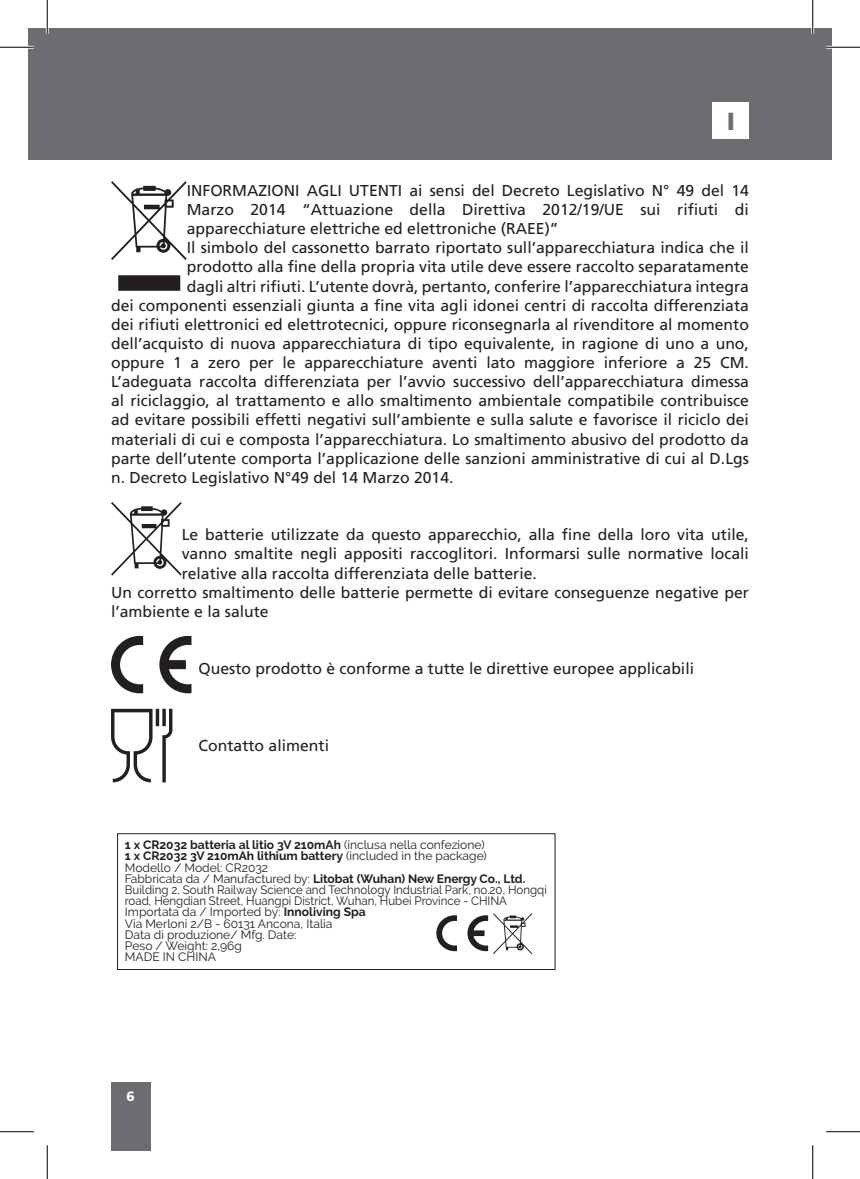
<style>
.page{position:relative;width:860px;height:1179px;background:#fff}
.page>*{position:absolute;margin:0;border:0;box-sizing:border-box;transform-origin:0 0}
.t1{font:900 24.75px "Frutiger LT Std";color:#6c6d70}
.t2{font:15.75px "Frutiger LT Std";color:#231f20}
.t3{font:900 13.5px "Frutiger LT Std";color:#fff}
.t4{font:12.15px/11.2px "Raleway";color:#231f20}
.s1{font-weight:700}
</style>
<div class="page">
<div style="left:813px;top:28px;width:19px;height:132px;background:#6c6d70"></div>
<div style="left:28px;top:28px;width:785px;height:132px;background:#6c6d70"></div>
<div style="left:111px;top:1082px;width:39px;height:69px;background:#6c6d70"></div>
<svg style="left:111px;top:181px;width:76px;height:110px"></svg>
<svg style="left:111px;top:502px;width:71px;height:73px"></svg>
<svg style="left:111px;top:636px;width:32px;height:57px"></svg>
<svg style="left:159px;top:636px;width:32px;height:57px"></svg>
<svg style="left:162px;top:709px;width:10px;height:73px"></svg>
<hr style="left:156px;top:709px;width:3px;height:17px;background:#231f20">
<svg style="left:111px;top:709px;width:42px;height:73px"></svg>
<svg style="left:436px;top:915px;width:21px;height:36px"></svg>
<svg style="left:467px;top:913px;width:65px;height:41px"></svg>
<div style="left:117px;top:833px;width:438px;height:137px;border:1px solid #231f20"></div>
<div style="left:713px;top:103px;width:36px;height:36px;background:#fff"></div>
<hr style="left:0;top:46px;width:34px;height:3px;background:#fff">
<hr style="left:826px;top:46px;width:34px;height:3px;background:#fff">
<hr style="left:46px;top:0;width:3px;height:34px;background:#fff">
<hr style="left:811px;top:0;width:3px;height:34px;background:#fff">
<hr style="left:0;top:47px;width:34px;height:1px;background:#000">
<hr style="left:826px;top:47px;width:34px;height:1px;background:#000">
<hr style="left:0;top:1131px;width:34px;height:1px;background:#000">
<hr style="left:826px;top:1131px;width:34px;height:1px;background:#000">
<hr style="left:47px;top:0;width:1px;height:34px;background:#000">
<hr style="left:47px;top:1145px;width:1px;height:34px;background:#000">
<hr style="left:812px;top:0;width:1px;height:34px;background:#000">
<hr style="left:812px;top:1145px;width:1px;height:34px;background:#000">
<h1 class="t1" style="left:727px;top:106px;width:10px">I</h1>
<p class="t2" style="left:187px;top:181px;width:564px">INFORMAZIONI AGLI UTENTI ai sensi del Decreto Legislativo N° 49 del 14</p>
<p class="t2" style="left:187px;top:200px;width:564px">Marzo 2014 “Attuazione della Direttiva 2012/19/UE sui rifiuti di</p>
<p class="t2" style="left:187px;top:219px;width:373px">apparecchiature elettriche ed elettroniche (RAEE)”</p>
<p class="t2" style="left:187px;top:239px;width:564px">Il simbolo del cassonetto barrato riportato sull’apparecchiatura indica che il</p>
<p class="t2" style="left:187px;top:258px;width:564px">prodotto alla fine della propria vita utile deve essere raccolto separatamente</p>
<p class="t2" style="left:187px;top:277px;width:564px">dagli altri rifiuti. L’utente dovrà, pertanto, conferire l’apparecchiatura integra</p>
<p class="t2" style="left:111px;top:296px;width:639px">dei componenti essenziali giunta a fine vita agli idonei centri di raccolta differenziata</p>
<p class="t2" style="left:111px;top:315px;width:639px">dei rifiuti elettronici ed elettrotecnici, oppure riconsegnarla al rivenditore al momento</p>
<p class="t2" style="left:111px;top:334px;width:639px">dell’acquisto di nuova apparecchiatura di tipo equivalente, in ragione di uno a uno,</p>
<p class="t2" style="left:111px;top:353px;width:639px">oppure 1 a zero per le apparecchiature aventi lato maggiore inferiore a 25 CM.</p>
<p class="t2" style="left:111px;top:372px;width:639px">L’adeguata raccolta differenziata per l’avvio successivo dell’apparecchiatura dimessa</p>
<p class="t2" style="left:111px;top:392px;width:639px">al riciclaggio, al trattamento e allo smaltimento ambientale compatibile contribuisce</p>
<p class="t2" style="left:111px;top:411px;width:639px">ad evitare possibili effetti negativi sull’ambiente e sulla salute e favorisce il riciclo dei</p>
<p class="t2" style="left:111px;top:430px;width:639px">materiali di cui e composta l’apparecchiatura. Lo smaltimento abusivo del prodotto da</p>
<p class="t2" style="left:111px;top:449px;width:639px">parte dell’utente comporta l’applicazione delle sanzioni amministrative di cui al D.Lgs</p>
<p class="t2" style="left:111px;top:468px;width:344px">n. Decreto Legislativo N°49 del 14 Marzo 2014.</p>
<p class="t2" style="left:182px;top:525px;width:569px">Le batterie utilizzate da questo apparecchio, alla fine della loro vita utile,</p>
<p class="t2" style="left:182px;top:545px;width:569px">vanno smaltite negli appositi raccoglitori. Informarsi sulle normative locali</p>
<p class="t2" style="left:182px;top:564px;width:357px">relative alla raccolta differenziata delle batterie.</p>
<p class="t2" style="left:111px;top:583px;width:639px">Un corretto smaltimento delle batterie permette di evitare conseguenze negative per</p>
<p class="t2" style="left:111px;top:602px;width:159px">l’ambiente e la salute</p>
<p class="t2" style="left:199px;top:659px;width:497px">Questo prodotto è conforme a tutte le direttive europee applicabili</p>
<p class="t2" style="left:199px;top:736px;width:132px">Contatto alimenti</p>
<p class="t4" style="left:125px;top:839px;width:423px"><span class="s1">1 x CR2032 batteria al litio 3V 210mAh</span> (inclusa nella confezione)<br><span class="s1">1 x CR2032 3V 210mAh lithium battery</span> (included in the package)<br>Modello / Model: CR2032<br>Fabbricata da / Manufactured by: <span class="s1">Litobat (Wuhan) New Energy Co., Ltd.<br></span>Building 2, South Railway Science and Technology Industrial Park, no.20, Hongqi road, Hengdian Street, Huangpi District, Wuhan, Hubei Province - CHINA Importata da / Imported by: <span class="s1">Innoliving Spa<br></span>Via Merloni 2/B - 60131 Ancona, Italia<br>Data di produzione/ Mfg. Date:<br>Peso / Weight: 2,96g<br>MADE IN CHINA</p>
<p class="t3" style="left:127px;top:1088px;width:10px">6</p>
</div>
